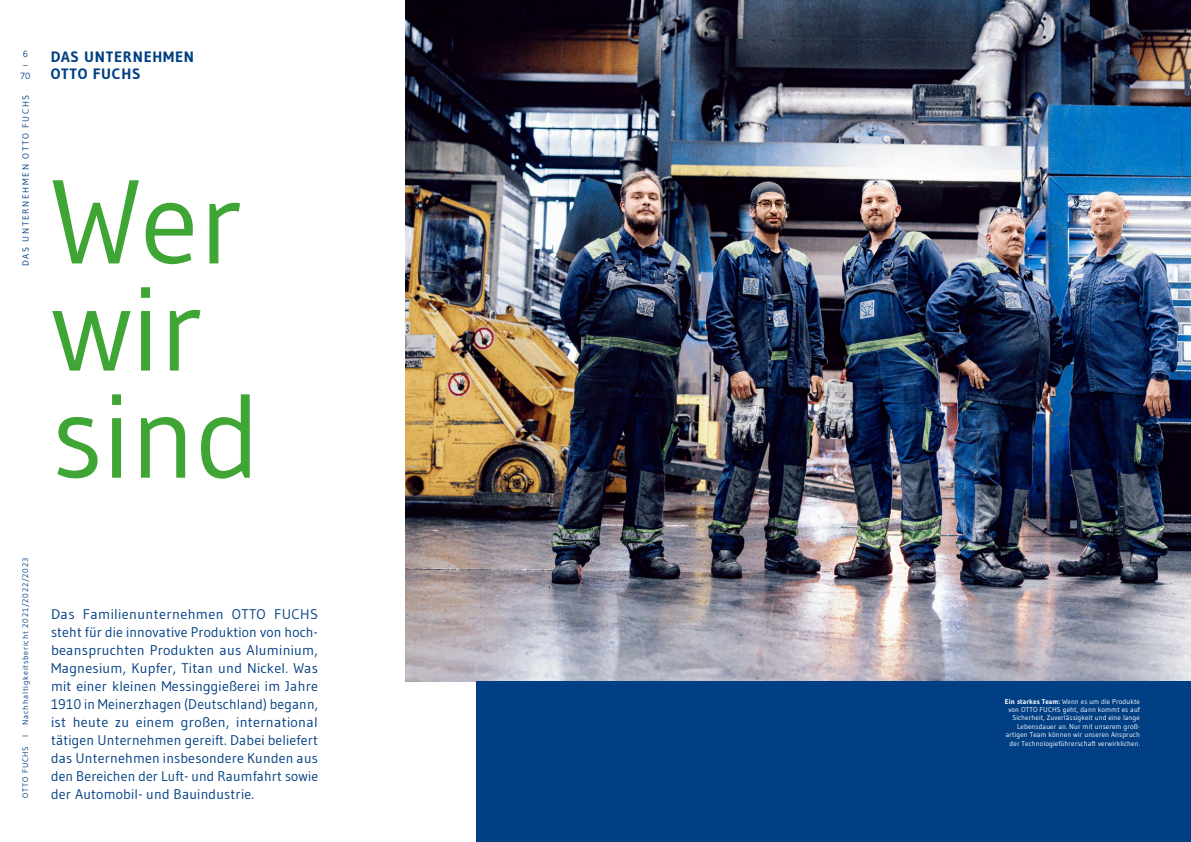
<style>
.page{position:relative;width:1191px;height:842px;background:#fff}
.page>*{position:absolute;margin:0;border:0;box-sizing:border-box;transform-origin:0 0}
.t1{font:119px/107.1px "Gudea";color:#3fa535}
.t2{font:700 15px/17.4px "Gudea";letter-spacing:.05em;color:#003f84}
.t3{font:14px/18px "Gudea";letter-spacing:.015em;color:#003f84;text-align:justify}
.t4{font:9px/10.8px "Gudea";letter-spacing:.175em;color:#003f84}
.t5{font:8px "Gudea";letter-spacing:.1em;color:#003f84}
.t6{font:7px/8.4px "Gudea";letter-spacing:.015em;color:#fff;text-align:right}
.s1{font-weight:700}
</style>
<div class="page">
<img style="left:405px;top:0;width:786px;height:682px">
<div style="left:476px;top:682px;width:715px;height:160px;background:#003f84"></div>
<p class="t4" style="left:21px;top:49px;width:11px">6 –<br>70</p>
<p class="t4" style="left:20px;top:266px;width:173px;rotate:-90deg">Das Unternehmen OTTO FUCHS</p>
<p class="t2" style="left:51px;top:48px;width:145px">DAS UNTERNEHMEN<br>OTTO FUCHS</p>
<h1 class="t1" style="left:51px;top:166px;width:211px">Wer wir sind</h1>
<p class="t5" style="left:21px;top:798px;width:241px;rotate:-90deg">OTTO FUCHS I Nachhaltigkeitsbericht 2021/2022/2023</p>
<p class="t3" style="left:51px;top:605px;width:268px">Das Familienunternehmen OTTO FUCHS steht für die innovative Produktion von hoch&shy;beanspruchten Produkten aus Aluminium, Magnesium, Kupfer, Titan und Nickel. Was mit einer kleinen Messinggießerei im Jahre 1910 in Meinerzhagen (Deutschland) begann, ist heute zu einem großen, international tätigen Unternehmen gereift. Dabei beliefert das Unternehmen insbesondere Kunden aus den Bereichen der Luft- und Raumfahrt sowie der Automobil- und Bauindustrie.</p>
<p class="t6" style="left:1005px;top:697px;width:136px"><span class="s1">Ein starkes Team:</span> Wenn es um die Produkte von OTTO FUCHS geht, dann kommt es auf Sicherheit, Zuverlässigkeit und eine lange Lebensdauer an. Nur mit unserem groß&shy;artigen Team können wir unseren Anspruch der Technologieführerschaft verwirklichen.</p>
</div>
